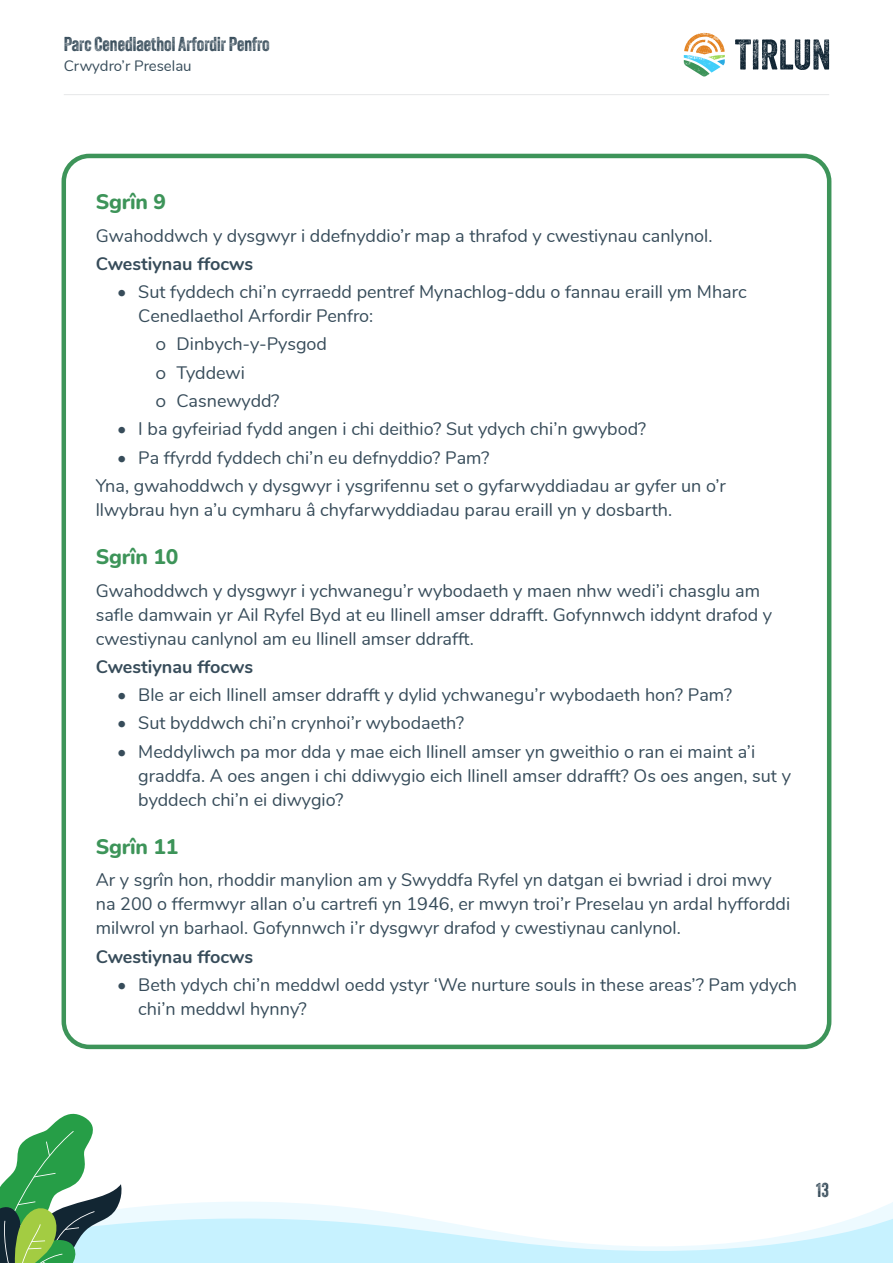
<style>
.page{position:relative;width:893px;height:1263px;background:#fff}
.page>*{position:absolute;margin:0;border:0;box-sizing:border-box;transform-origin:0 0}
.Page_section_heading{font:800 21px "Nunito";letter-spacing:-.01em;color:#3d9459}
.t1{font:19.5px "Veneer Two";color:#374c5a}
.Body_text{font:18px/24px "Nunito";color:#374c5a}
.Paragraph_Style_1{font:18px/24px "Nunito";color:#374c5a}
.Body_text-2{font:700 18px "Nunito";color:#374c5a}
.t2{font:15px "Nunito";color:#374c5a}
</style>
<div class="page">
<svg style="left:735px;top:39px;width:94px;height:31px"></svg>
<svg style="left:684px;top:33px;width:41px;height:44px"></svg>
<hr style="left:64px;top:94px;width:765px;height:1px;background:#e6e7e9">
<svg style="left:0;top:1113px;width:893px;height:150px"></svg>
<div style="left:62px;top:154px;width:769px;height:895px;border:4px solid #3d9459;border-radius:26px"></div>
<p class="t1" style="left:64px;top:32px;width:207px">Parc Cenedlaethol Arfordir Penfro</p>
<p class="t2" style="left:64px;top:54px;width:129px">Crwydro’r Preselau</p>
<p class="Page_section_heading" style="left:96px;top:187px;width:72px">Sgrîn 9</p>
<p class="Body_text" style="left:96px;top:222px;width:618px">Gwahoddwch y dysgwyr i ddefnyddio’r map a thrafod y cwestiynau canlynol.</p>
<p class="Body_text-2" style="left:96px;top:250px;width:159px">Cwestiynau ffocws</p>
<p class="Body_text" style="left:138px;top:279px;width:610px;text-indent:-21px">• Sut fyddech chi’n cyrraedd pentref Mynachlog-ddu o fannau eraill ym Mharc<br>Cenedlaethol Arfordir Penfro:</p>
<p class="Body_text" style="left:177px;top:331px;width:152px">Dinbych-y-Pysgod</p>
<p class="Body_text" style="left:177px;top:359px;width:70px">Tyddewi</p>
<p class="Body_text" style="left:177px;top:388px;width:105px">Casnewydd?</p>
<p class="Body_text" style="left:117px;top:416px;width:531px">• I ba gyfeiriad fydd angen i chi deithio? Sut ydych chi’n gwybod?</p>
<p class="Body_text" style="left:117px;top:444px;width:374px">• Pa ffyrdd fyddech chi’n eu defnyddio? Pam?</p>
<p class="Paragraph_Style_1" style="left:96px;top:472px;width:632px">Yna, gwahoddwch y dysgwyr i ysgrifennu set o gyfarwyddiadau ar gyfer un o’r llwybrau hyn a’u cymharu â chyfarwyddiadau parau eraill yn y dosbarth.</p>
<p class="Page_section_heading" style="left:96px;top:542px;width:84px">Sgrîn 10</p>
<p class="Body_text" style="left:96px;top:577px;width:678px">Gwahoddwch y dysgwyr i ychwanegu’r wybodaeth y maen nhw wedi’i chasglu am safle damwain yr Ail Ryfel Byd at eu llinell amser ddrafft. Gofynnwch iddynt drafod y cwestiynau canlynol am eu llinell amser ddrafft.</p>
<p class="Body_text-2" style="left:96px;top:653px;width:159px">Cwestiynau ffocws</p>
<p class="Body_text" style="left:117px;top:682px;width:616px">• Ble ar eich llinell amser ddrafft y dylid ychwanegu’r wybodaeth hon? Pam?</p>
<p class="Body_text" style="left:117px;top:710px;width:349px">• Sut byddwch chi’n crynhoi’r wybodaeth?</p>
<p class="Body_text" style="left:138px;top:738px;width:654px;text-indent:-21px">• Meddyliwch pa mor dda y mae eich llinell amser yn gweithio o ran ei maint a’i graddfa. A oes angen i chi ddiwygio eich llinell amser ddrafft? Os oes angen, sut y byddech chi’n ei diwygio?</p>
<p class="Page_section_heading" style="left:96px;top:831px;width:84px">Sgrîn 11</p>
<p class="Body_text" style="left:96px;top:867px;width:696px">Ar y sgrîn hon, rhoddir manylion am y Swyddfa Ryfel yn datgan ei bwriad i droi mwy na 200 o ffermwyr allan o’u cartrefi yn 1946, er mwyn troi’r Preselau yn ardal hyfforddi milwrol yn barhaol. Gofynnwch i’r dysgwyr drafod y cwestiynau canlynol.</p>
<p class="Body_text-2" style="left:96px;top:943px;width:159px">Cwestiynau ffocws</p>
<p class="Body_text" style="left:138px;top:971px;width:660px;text-indent:-21px">• Beth ydych chi’n meddwl oedd ystyr ‘We nurture souls in these areas’? Pam ydych chi’n meddwl hynny?</p>
<p class="t1" style="left:816px;top:1178px;width:14px">13</p>
</div>
